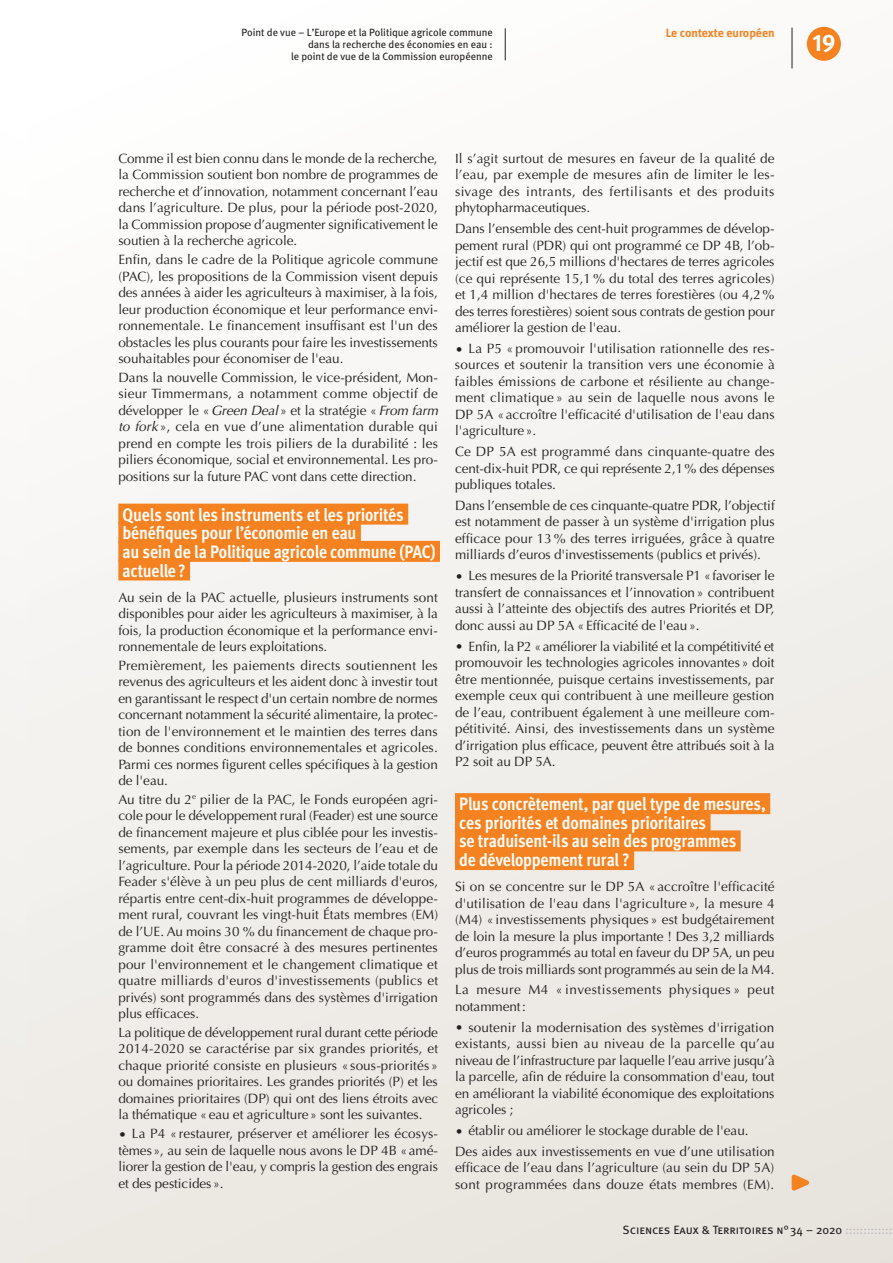
<style>
.page{position:relative;width:893px;height:1263px;background:#fff}
.page>*{position:absolute;margin:0;border:0;box-sizing:border-box;transform-origin:0 0}
.t1{font:24px "Meta Bold Caps Expert";color:#fff}
.t2{font:700 18px "Meta Cond OT";letter-spacing:-.015em;color:#fff}
.t3{font:13.5px/16.5px "Optima";letter-spacing:-.005em;color:#231f20;text-align:justify}
.t4{font:13.5px/16.5px "Optima";letter-spacing:.04em;color:#231f20}
.t5{font:12px "Meta Book Caps";color:#231f20}
.roulette_section{font:700 12px "Meta";color:#f58220}
.roulette_article{font:10.5px/12px "Meta Book LF";color:#231f20;text-align:right}
.s1{font-style:italic}
.s2{color:#bcbdc0}
</style>
<div class="page">
<div style="left:0;top:0;width:893px;height:1263px;background:linear-gradient(to bottom,#fdfdfc,#e9e6e0)"></div>
<div style="left:0;top:0;width:27px;height:1263px;background:linear-gradient(to bottom,#fff,#edeae4)"></div>
<div style="left:118px;top:504px;width:290px;height:21px;background:#f58220"></div>
<div style="left:118px;top:522px;width:243px;height:21px;background:#f58220"></div>
<div style="left:118px;top:541px;width:322px;height:21px;background:#f58220"></div>
<div style="left:118px;top:559px;width:72px;height:21px;background:#f58220"></div>
<div style="left:455px;top:793px;width:315px;height:21px;background:#f58220"></div>
<div style="left:455px;top:812px;width:256px;height:21px;background:#f58220"></div>
<div style="left:455px;top:830px;width:286px;height:21px;background:#f58220"></div>
<div style="left:455px;top:849px;width:179px;height:21px;background:#f58220"></div>
<svg style="left:788px;top:1170px;width:30px;height:24px"></svg>
<hr style="left:505px;top:28px;width:1px;height:32px;background:#231f20">
<div style="left:807px;top:27px;width:34px;height:34px;background:#f58220;border-radius:50%"></div>
<hr style="left:792px;top:28px;width:1px;height:40px;background:#231f20">
<p class="roulette_article" style="left:242px;top:26px;width:253px">Point de vue – L’Europe et la Politique agricole commune dans la recherche des économies en eau :<br>le point de vue de la Commission européenne</p>
<p class="roulette_section" style="left:666px;top:26px;width:110px">Le contexte européen</p>
<p class="t3" style="left:118px;top:150px;width:321px">Comme il est bien connu dans le monde de la recherche, la Commission soutient bon nombre de programmes de recherche et d’innovation, notamment concernant l’eau dans l’agriculture. De plus, pour la période post-2020, la Commission propose d’augmenter significativement le soutien à la recherche agricole.</p>
<p class="t3" style="left:118px;top:251px;width:321px">Enfin, dans le cadre de la Politique agricole commune (PAC), les propositions de la Commission visent depuis des années à aider les agriculteurs à maximiser, à la fois, leur production économique et leur performance envi&shy;ronnementale. Le financement insuffisant est l'un des obstacles les plus courants pour faire les investissements souhaitables pour économiser de l'eau.</p>
<p class="t3" style="left:118px;top:369px;width:321px">Dans la nouvelle Commission, le vice-président, Mon&shy;sieur Timmermans, a notamment comme objectif de développer le «<span class="s1">Green Deal</span>» et la stratégie «<span class="s1">From farm to fork</span> », cela en vue d’une alimentation durable qui prend en compte les trois piliers de la durabilité : les piliers économique, social et environnemental. Les pro&shy;positions sur la future PAC vont dans cette direction.</p>
<h1 class="t2" style="left:123px;top:503px;width:283px">Quels sont les instruments et les priorités</h1>
<h1 class="t2" style="left:123px;top:521px;width:235px">bénéfiques pour l’économie en eau</h1>
<h1 class="t2" style="left:123px;top:540px;width:315px">au sein de la Politique agricole commune (PAC)</h1>
<h1 class="t2" style="left:123px;top:559px;width:65px">actuelle ?</h1>
<p class="t3" style="left:118px;top:589px;width:321px">Au sein de la PAC actuelle, plusieurs instruments sont disponibles pour aider les agriculteurs à maximiser, à la fois, la production économique et la performance envi&shy;ronnementale de leurs exploitations.</p>
<p class="t3" style="left:118px;top:657px;width:321px">Premièrement, les paiements directs soutiennent les revenus des agriculteurs et les aident donc à investir tout en garantissant le respect d'un certain nombre de normes concernant notamment la sécurité alimentaire, la protec&shy;tion de l'environnement et le maintien des terres dans de bonnes conditions environnementales et agricoles.<br>Parmi ces normes figurent celles spécifiques à la gestion de l'eau.</p>
<p class="t3" style="left:118px;top:791px;width:321px">Au titre du 2<sup>e</sup> pilier de la PAC, le Fonds européen agri&shy;cole pour le développement rural (Feader) est une source de financement majeure et plus ciblée pour les investis&shy;sements, par exemple dans les secteurs de l’eau et de l’agriculture. Pour la période 2014-2020, l’aide totale du Feader s'élève à un peu plus de cent milliards d'euros, répartis entre cent-dix-huit programmes de développe&shy;ment rural, couvrant les vingt-huit États membres (EM) de l’UE. Au moins 30 % du financement de chaque pro&shy;gramme doit être consacré à des mesures pertinentes pour l'environnement et le changement climatique et quatre milliards d'euros d'investissements (publics et privés) sont programmés dans des systèmes d'irrigation plus efficaces.</p>
<p class="t3" style="left:118px;top:1024px;width:321px">La politique de développement rural durant cette période 2014-2020 se caractérise par six grandes priorités, et chaque priorité consiste en plusieurs « sous-priorités » ou domaines prioritaires. Les grandes priorités (P) et les domaines prioritaires (DP) qui ont des liens étroits avec la thématique «eau et agriculture» sont les suivantes.</p>
<p class="t3" style="left:118px;top:1125px;width:321px">• La P4 « restaurer, préserver et améliorer les écosys&shy;tèmes», au sein de laquelle nous avons le DP 4B « amé&shy;liorer la gestion de l'eau, y compris la gestion des engrais et des pesticides».</p>
<p class="t3" style="left:455px;top:150px;width:321px">Il s’agit surtout de mesures en faveur de la qualité de l’eau, par exemple de mesures afin de limiter le les&shy;sivage des intrants, des fertilisants et des produits phytopharmaceutiques.</p>
<p class="t3" style="left:455px;top:221px;width:321px">Dans l’ensemble des cent-huit programmes de dévelop&shy;pement rural (PDR) qui ont programmé ce DP 4B, l’ob&shy;jectif est que 26,5 millions d'hectares de terres agricoles (ce qui représente 15,1% du total des terres agricoles) et 1,4 million d'hectares de terres forestières (ou 4,2% des terres forestières) soient sous contrats de gestion pour améliorer la gestion de l'eau.</p>
<p class="t3" style="left:455px;top:340px;width:321px">• La P5 « promouvoir l'utilisation rationnelle des res&shy;sources et soutenir la transition vers une économie à faibles émissions de carbone et résiliente au change&shy;ment climatique » au sein de laquelle nous avons le DP 5A «accroître l'efficacité d'utilisation de l'eau dans l'agriculture».</p>
<p class="t3" style="left:455px;top:444px;width:321px">Ce DP 5A est programmé dans cinquante-quatre des cent-dix-huit PDR, ce qui représente 2,1% des dépenses publiques totales.</p>
<p class="t3" style="left:455px;top:497px;width:321px">Dans l’ensemble de ces cinquante-quatre PDR, l’objectif est notamment de passer à un système d'irrigation plus efficace pour 13% des terres irriguées, grâce à quatre milliards d’euros d'investissements (publics et privés).</p>
<p class="t3" style="left:455px;top:568px;width:321px">• Les mesures de la Priorité transversale P1 « favoriser le transfert de connaissances et l’innovation » contribuent aussi à l’atteinte des objectifs des autres Priorités et DP, donc aussi au DP 5A «Efficacité de l'eau».</p>
<p class="t3" style="left:455px;top:638px;width:321px">• Enfin, la P2 «améliorer la viabilité et la compétitivité et promouvoir les technologies agricoles innovantes » doit être mentionnée, puisque certains investissements, par exemple ceux qui contribuent à une meilleure gestion de l’eau, contribuent également à une meilleure com&shy;pétitivité. Ainsi, des investissements dans un système d’irrigation plus efficace, peuvent être attribués soit à la P2 soit au DP 5A.</p>
<h1 class="t2" style="left:459px;top:792px;width:308px">Plus concrètement, par quel type de mesures,</h1>
<h1 class="t2" style="left:459px;top:811px;width:248px">ces priorités et domaines prioritaires</h1>
<h1 class="t2" style="left:459px;top:829px;width:279px">se traduisent-ils au sein des programmes</h1>
<h1 class="t2" style="left:459px;top:848px;width:172px">de développement rural ?</h1>
<p class="t3" style="left:455px;top:878px;width:321px">Si on se concentre sur le DP 5A « accroître l'efficacité d'utilisation de l'eau dans l'agriculture », la mesure 4 (M4) « investissements physiques » est budgétairement de loin la mesure la plus importante ! Des 3,2 milliards d’euros programmés au total en faveur du DP 5A, un peu plus de trois milliards sont programmés au sein de la M4.</p>
<p class="t4" style="left:455px;top:982px;width:321px">La mesure M4 « investissements physiques » peut notamment:</p>
<p class="t3" style="left:455px;top:1019px;width:321px">• soutenir la modernisation des systèmes d'irrigation existants, aussi bien au niveau de la parcelle qu’au niveau de l’infrastructure par laquelle l’eau arrive jusqu’à la parcelle, afin de réduire la consommation d'eau, tout en améliorant la viabilité économique des exploitations agricoles ;</p>
<p class="t3" style="left:455px;top:1122px;width:295px">• établir ou améliorer le stockage durable de l'eau.</p>
<p class="t3" style="left:455px;top:1143px;width:321px">Des aides aux investissements en vue d’une utilisation efficace de l’eau dans l’agriculture (au sein du DP 5A) sont programmées dans douze états membres (EM).</p>
<p class="t1" style="left:812px;top:28px;width:25px">19</p>
<p class="t5" style="left:623px;top:1223px;width:271px">Sciences Eaux &amp; Territoires n°34 – 2020 <span class="s2">:::::::::::::</span></p>
</div>
